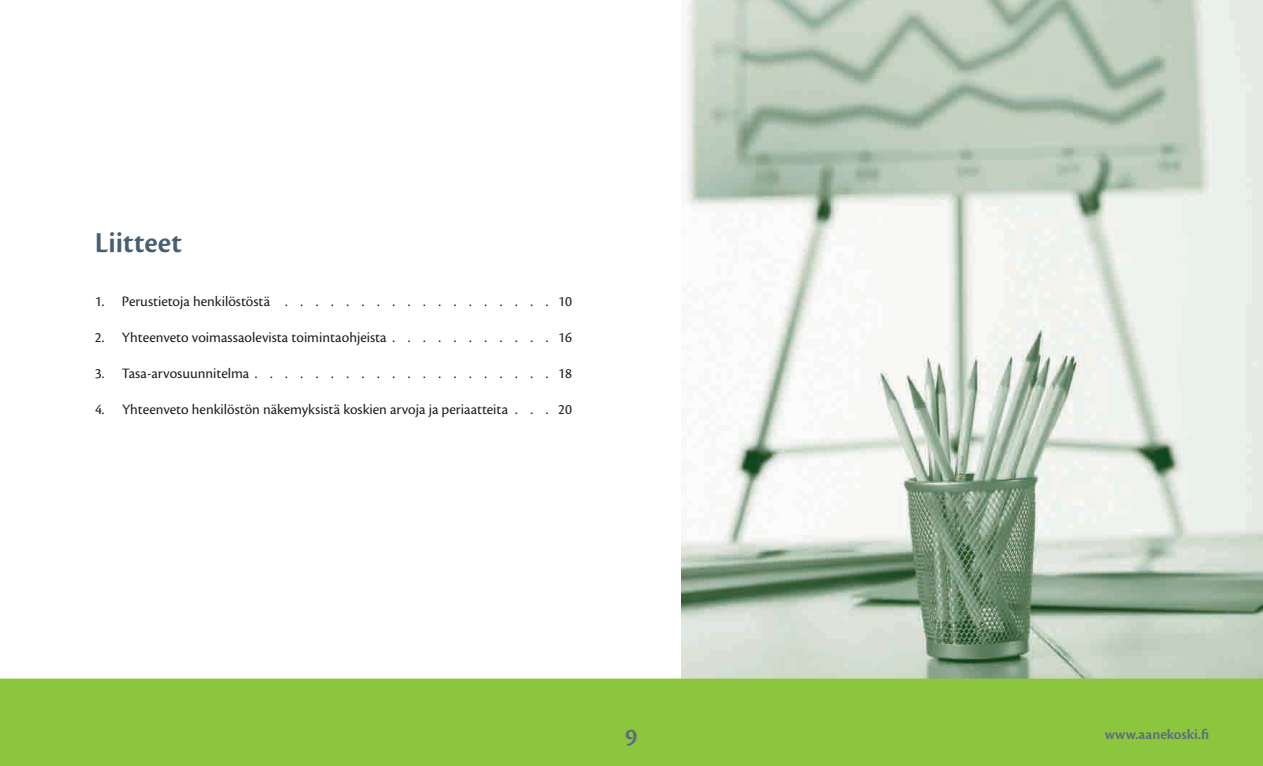
<style>
.page{position:relative;width:1263px;height:766px;background:#fff}
.page>*{position:absolute;margin:0;border:0;box-sizing:border-box;transform-origin:0 0}
.t1{font:600 30px "Cronos Pro";letter-spacing:.005em;color:#475f71}
.t2{font:600 25.5px "Cronos Pro";color:#5b6f7b}
.t3{font:15px "Cronos Pro";color:#231f20}
.t4{font:600 15px "Cronos Pro";color:#5b6f7b}
</style>
<div class="page">
<img style="left:681px;top:0;width:582px;height:678px">
<div style="left:0;top:678px;width:1263px;height:87px;background:#8bc63e"></div>
<h1 class="t1" style="left:95px;top:225px;width:88px">Liitteet</h1>
<p class="t3" style="left:95px;top:293px;width:479px">1. Perustietoja henkilöstöstä . . . . . . . . . . . . . . . . . . 10</p>
<p class="t3" style="left:95px;top:329px;width:478px">2. Yhteenveto voimassaolevista toimintaohjeista . . . . . . . . . . . 16</p>
<p class="t3" style="left:95px;top:365px;width:479px">3. Tasa-arvosuunnitelma . . . . . . . . . . . . . . . . . . . . 18</p>
<p class="t3" style="left:95px;top:401px;width:478px">4. Yhteenveto henkilöstön näkemyksistä koskien arvoja ja periaatteita . . . 20</p>
<h2 class="t2" style="left:625px;top:721px;width:14px">9</h2>
<p class="t4" style="left:1105px;top:725px;width:106px">www.aanekoski.fi</p>
</div>
